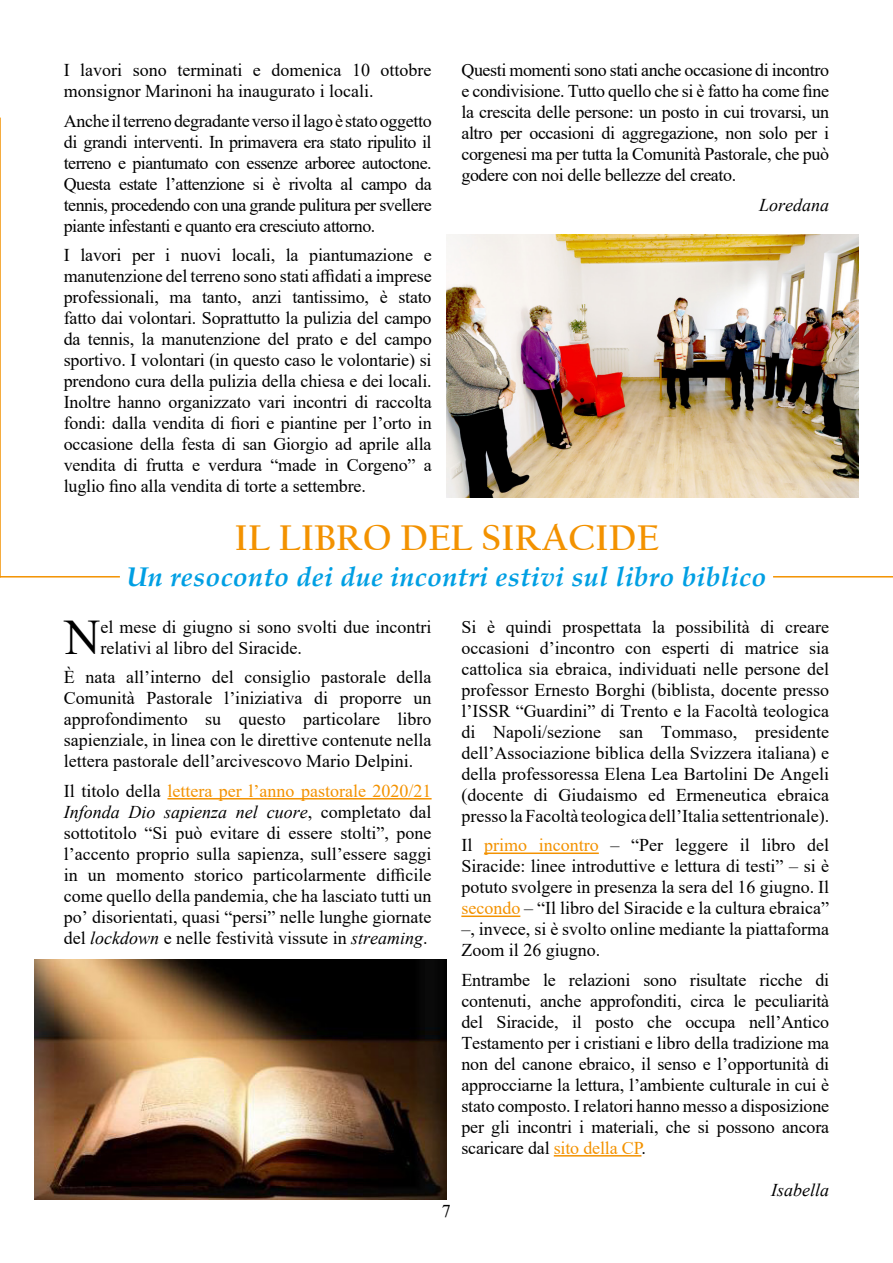
<style>
.page{position:relative;width:893px;height:1263px;background:#fff}
.page>*{position:absolute;margin:0;border:0;box-sizing:border-box;transform-origin:0 0}
.t1{font:49.65px "Times New Roman";color:#000}
.t2{font:700 37.5px "Californian FB";letter-spacing:.01em;color:#f39200}
.t3{font:italic 700 27px "Palatino Linotype";letter-spacing:.01em;color:#009fe3}
.t4{font:18px/21px "Times New Roman";color:#000;text-align:justify}
.t5{font:italic 18px "Times New Roman";color:#000}
.s1{color:#f39200}
.s2{font-style:italic}
</style>
<div class="page">
<hr style="left:0;top:118px;width:1px;height:459px;background:#f39200">
<hr style="left:0;top:576px;width:120px;height:1px;background:#f39200">
<hr style="left:773px;top:576px;width:120px;height:1px;background:#f39200">
<img style="left:446px;top:234px;width:413px;height:263px">
<img style="left:34px;top:960px;width:412px;height:239px">
<hr style="left:167px;top:798px;width:265px;height:1px;background:#f39200">
<hr style="left:484px;top:852px;width:115px;height:2px;background:#f39200">
<hr style="left:461px;top:915px;width:59px;height:2px;background:#f39200">
<hr style="left:554px;top:1155px;width:87px;height:1px;background:#f39200">
<p class="t4" style="left:64px;top:59px;width:369px">I lavori sono terminati e domenica 10 ottobre monsignor Marinoni ha inaugurato i locali.</p>
<p class="t4" style="left:64px;top:110px;width:369px">Anche il terreno degradante verso il lago è stato oggetto di grandi interventi. In primavera era stato ripulito il terreno e piantumato con essenze arboree autoctone.<br>Questa estate l’attenzione si è rivolta al campo da tennis, procedendo con una grande pulitura per svellere piante infestanti e quanto era cresciuto attorno.</p>
<p class="t4" style="left:64px;top:244px;width:369px">I lavori per i nuovi locali, la piantumazione e manutenzione del terreno sono stati affidati a imprese professionali, ma tanto, anzi tantissimo, è stato fatto dai volontari. Soprattutto la pulizia del campo da tennis, la manutenzione del prato e del campo sportivo. I volontari (in questo caso le volontarie) si prendono cura della pulizia della chiesa e dei locali.<br>Inoltre hanno organizzato vari incontri di raccolta fondi: dalla vendita di fiori e piantine per l’orto in occasione della festa di san Giorgio ad aprile alla vendita di frutta e verdura “made in Corgeno” a luglio fino alla vendita di torte a settembre.</p>
<p class="t4" style="left:461px;top:59px;width:369px">Questi momenti sono stati anche occasione di incontro e condivisione. Tutto quello che si è fatto ha come fine la crescita delle persone: un posto in cui trovarsi, un altro per occasioni di aggregazione, non solo per i corgenesi ma per tutta la Comunità Pastorale, che può godere con noi delle bellezze del creato.</p>
<p class="t5" style="left:759px;top:193px;width:72px">Loredana</p>
<h2 class="t2" style="left:234px;top:517px;width:426px">IL LIBRO DEL SIRACIDE</h2>
<h3 class="t3" style="left:127px;top:558px;width:641px">Un resoconto dei due incontri estivi sul libro biblico</h3>
<h1 class="t1" style="left:64px;top:602px;width:37px">N</h1>
<p class="t4" style="left:100px;top:616px;width:333px">el mese di giugno si sono svolti due incontri relativi al libro del Siracide.</p>
<p class="t4" style="left:64px;top:666px;width:369px">È nata all’interno del consiglio pastorale della Comunità Pastorale l’iniziativa di proporre un approfondimento su questo particolare libro sapienziale, in linea con le direttive contenute nella lettera pastorale dell’arcivescovo Mario Delpini.</p>
<p class="t4" style="left:64px;top:780px;width:369px">Il titolo della <span class="s1">lettera per l’anno pastorale 2020/21<br></span><span class="s2">Infonda Dio sapienza nel cuore</span>, completato dal sottotitolo “Si può evitare di essere stolti”, pone l’accento proprio sulla sapienza, sull’essere saggi in un momento storico particolarmente difficile come quello della pandemia, che ha lasciato tutti un po’ disorientati, quasi “persi” nelle lunghe giornate del <span class="s2">lockdown</span> e nelle festività vissute in <span class="s2">streaming</span>.</p>
<p class="t4" style="left:442px;top:1200px;width:10px">7</p>
<p class="t4" style="left:461px;top:616px;width:369px">Si è quindi prospettata la possibilità di creare occasioni d’incontro con esperti di matrice sia cattolica sia ebraica, individuati nelle persone del professor Ernesto Borghi (biblista, docente presso l’ISSR “Guardini” di Trento e la Facoltà teologica di Napoli/sezione san Tommaso, presidente dell’Associazione biblica della Svizzera italiana) e della professoressa Elena Lea Bartolini De Angeli (docente di Giudaismo ed Ermeneutica ebraica presso la Facoltà teologica dell’Italia settentrionale).</p>
<p class="t4" style="left:461px;top:834px;width:369px">Il <span class="s1">primo incontro</span> – “Per leggere il libro del Siracide: linee introduttive e lettura di testi” – si è potuto svolgere in presenza la sera del 16 giugno. Il <span class="s1">secondo</span> – “Il libro del Siracide e la cultura ebraica” –, invece, si è svolto online mediante la piattaforma Zoom il 26 giugno.</p>
<p class="t4" style="left:461px;top:969px;width:369px">Entrambe le relazioni sono risultate ricche di contenuti, anche approfonditi, circa le peculiarità del Siracide, il posto che occupa nell’Antico Testamento per i cristiani e libro della tradizione ma non del canone ebraico, il senso e l’opportunità di approcciarne la lettura, l’ambiente culturale in cui è stato composto. I relatori hanno messo a disposizione per gli incontri i materiali, che si possono ancora scaricare dal <span class="s1">sito della CP</span>.</p>
<p class="t5" style="left:771px;top:1178px;width:59px">Isabella</p>
</div>
